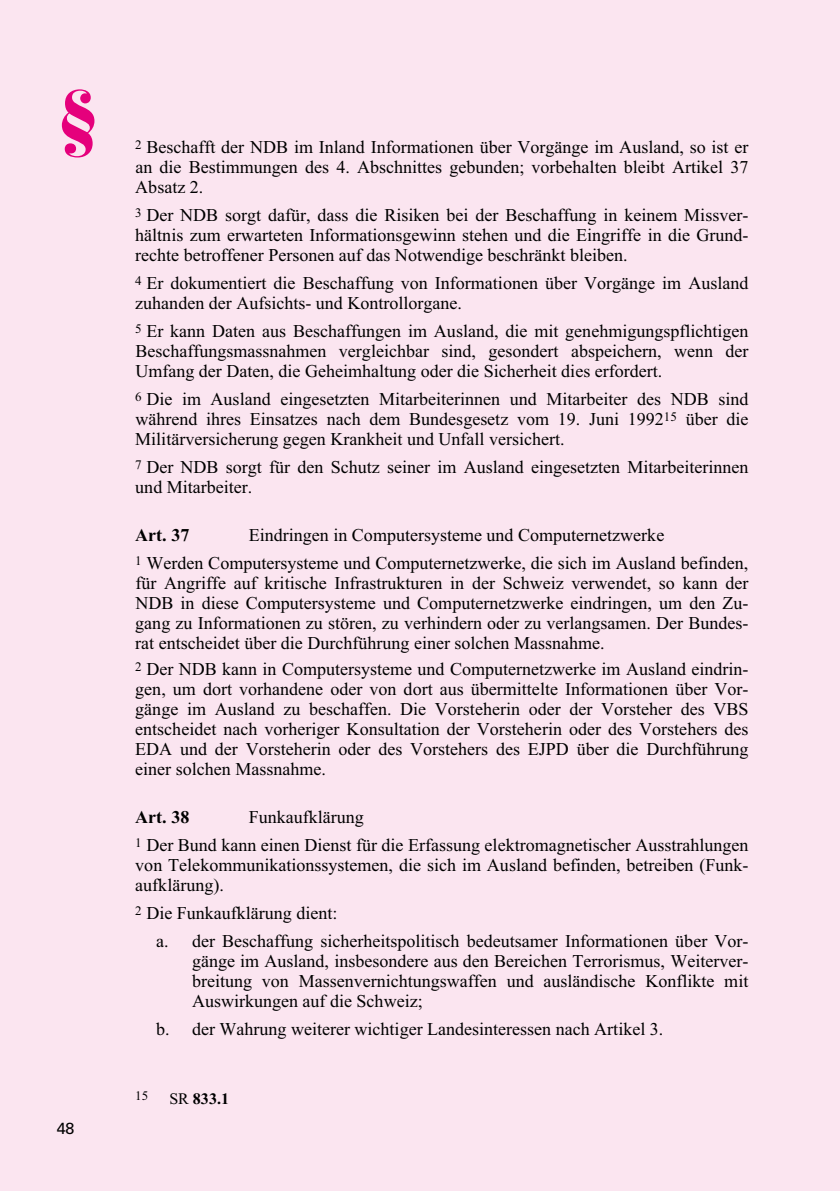
<style>
.page{position:relative;width:840px;height:1191px;background:#fff}
.page>*{position:absolute;margin:0;border:0;box-sizing:border-box;transform-origin:0 0}
.t1{font:900 70px "Bauer Bodoni";color:#e5007c}
.t2{font:18px/20px "Times New Roman";color:#000;text-align:justify}
.t3{font:700 18px "Times New Roman";color:#000}
.t4{font:700 16px "Times New Roman";color:#000}
.t5{font:16px "Univers";color:#000}
.t6{font:13px "Times New Roman";color:#000}
.s1{font-weight:400}
</style>
<div class="page">
<div style="left:0;top:0;width:839px;height:1191px;background:#fbe5f0"></div>
<h1 class="t1" style="left:57px;top:73px;width:44px">§</h1>
<p class="t5" style="left:57px;top:1119px;width:19px">48</p>
<p class="t2" style="left:135px;top:136px;width:614px"><sup>2</sup> Beschafft der NDB im Inland Informationen über Vorgänge im Ausland, so ist er an die Bestimmungen des 4. Abschnittes gebunden; vorbehalten bleibt Artikel 37<br>Absatz 2.</p>
<p class="t2" style="left:135px;top:205px;width:614px"><sup>3</sup> Der NDB sorgt dafür, dass die Risiken bei der Beschaffung in keinem Missver&shy;hältnis zum erwarteten Informationsgewinn stehen und die Eingriffe in die Grund&shy;rechte betroffener Personen auf das Notwendige beschränkt bleiben.</p>
<p class="t2" style="left:135px;top:272px;width:614px"><sup>4</sup> Er dokumentiert die Beschaffung von Informationen über Vorgänge im Ausland zuhanden der Aufsichts- und Kontrollorgane.</p>
<p class="t2" style="left:135px;top:320px;width:614px"><sup>5</sup> Er kann Daten aus Beschaffungen im Ausland, die mit genehmigungspflichtigen Beschaffungsmassnahmen vergleichbar sind, gesondert abspeichern, wenn der Umfang der Daten, die Geheimhaltung oder die Sicherheit dies erfordert.</p>
<p class="t2" style="left:135px;top:388px;width:614px"><sup>6</sup> Die im Ausland eingesetzten Mitarbeiterinnen und Mitarbeiter des NDB sind während ihres Einsatzes nach dem Bundesgesetz vom 19. Juni 1992<sup>15</sup> über die Militärversicherung gegen Krankheit und Unfall versichert.</p>
<p class="t2" style="left:135px;top:457px;width:614px"><sup>7</sup> Der NDB sorgt für den Schutz seiner im Ausland eingesetzten Mitarbeiterinnen und Mitarbeiter.</p>
<h5 class="t3" style="left:135px;top:522px;width:55px">Art. 37</h5>
<h5 class="t2" style="left:249px;top:525px;width:417px">Eindringen in Computersysteme und Computernetzwerke</h5>
<p class="t2" style="left:135px;top:553px;width:614px"><sup>1</sup> Werden Computersysteme und Computernetzwerke, die sich im Ausland befinden, für Angriffe auf kritische Infrastrukturen in der Schweiz verwendet, so kann der NDB in diese Computersysteme und Computernetzwerke eindringen, um den Zu&shy;gang zu Informationen zu stören, zu verhindern oder zu verlangsamen. Der Bundes&shy;rat entscheidet über die Durchführung einer solchen Massnahme.</p>
<p class="t2" style="left:135px;top:659px;width:614px"><sup>2</sup> Der NDB kann in Computersysteme und Computernetzwerke im Ausland eindrin&shy;gen, um dort vorhandene oder von dort aus übermittelte Informationen über Vor&shy;gänge im Ausland zu beschaffen. Die Vorsteherin oder der Vorsteher des VBS entscheidet nach vorheriger Konsultation der Vorsteherin oder des Vorstehers des EDA und der Vorsteherin oder des Vorstehers des EJPD über die Durchführung einer solchen Massnahme.</p>
<h5 class="t3" style="left:135px;top:804px;width:55px">Art. 38</h5>
<h5 class="t2" style="left:249px;top:807px;width:116px">Funkaufklärung</h5>
<p class="t2" style="left:135px;top:835px;width:614px"><sup>1</sup> Der Bund kann einen Dienst für die Erfassung elektromagnetischer Ausstrahlungen von Telekommunikationssystemen, die sich im Ausland befinden, betreiben (Funk&shy;aufklärung).</p>
<p class="t2" style="left:135px;top:902px;width:203px"><sup>2</sup> Die Funkaufklärung dient:</p>
<p class="t2" style="left:192px;top:931px;width:557px;text-indent:-36px">a. der Beschaffung sicherheitspolitisch bedeutsamer Informationen über Vor&shy;gänge im Ausland, insbesondere aus den Bereichen Terrorismus, Weiterver&shy;breitung von Massenvernichtungswaffen und ausländische Konflikte mit Auswirkungen auf die Schweiz;</p>
<p class="t2" style="left:156px;top:1018px;width:508px">b. der Wahrung weiterer wichtiger Landesinteressen nach Artikel 3.</p>
<p class="t6" style="left:135px;top:1086px;width:15px">15</p>
<p class="t4" style="left:169px;top:1087px;width:61px"><span class="s1">SR</span> 833.1</p>
</div>
